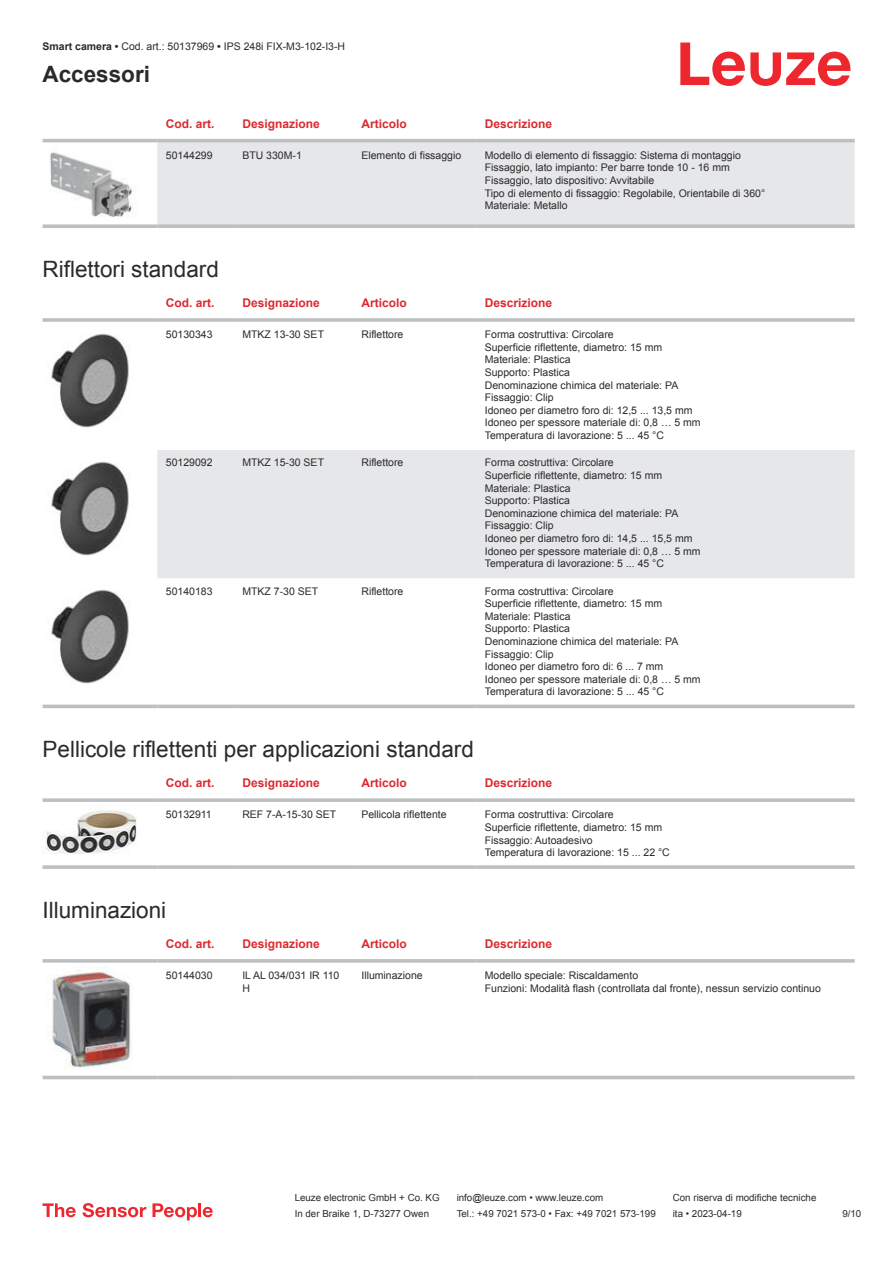
<style>
.page{position:relative;width:893px;height:1263px;background:#fff}
.page>*{position:absolute;margin:0;border:0;box-sizing:border-box;transform-origin:0 0}
.t1{font:22.5px "Arial";color:#2b292a}
.t2{font:700 22.5px "Arial";color:#2b292a}
.t3{font:700 12px "Arial";color:#db2a30}
.t4{font:10.5px/12.6px "Arial";color:#2b292a}
.t5{font:9.75px "Arial";color:#2b292a}
.s1{font-weight:700}
</style>
<div class="page">
<svg style="left:680px;top:43px;width:170px;height:43px"></svg>
<svg style="left:43px;top:138px;width:811px;height:5px"></svg>
<div style="left:157px;top:142px;width:698px;height:82px;background:#e6e7e9"></div>
<hr style="left:43px;top:139px;width:114px;height:3px;background:#bdbfc1">
<hr style="left:157px;top:139px;width:77px;height:3px;background:#bdbfc1">
<hr style="left:234px;top:139px;width:119px;height:3px;background:#bdbfc1">
<hr style="left:353px;top:139px;width:123px;height:3px;background:#bdbfc1">
<hr style="left:476px;top:139px;width:379px;height:3px;background:#bdbfc1">
<svg style="left:43px;top:224px;width:114px;height:4px"></svg>
<svg style="left:157px;top:224px;width:77px;height:4px"></svg>
<svg style="left:234px;top:224px;width:119px;height:4px"></svg>
<svg style="left:353px;top:224px;width:123px;height:4px"></svg>
<svg style="left:476px;top:224px;width:379px;height:4px;background:#c1c3c5"></svg>
<img style="left:50px;top:152px;width:86px;height:65px">
<svg style="left:43px;top:704px;width:812px;height:5px;fill:#efeff0"></svg>
<div style="left:157px;top:450px;width:698px;height:128px;background:#e6e7e9"></div>
<hr style="left:43px;top:318px;width:114px;height:4px;background:#c3c5c7">
<svg style="left:157px;top:318px;width:77px;height:4px"></svg>
<hr style="left:234px;top:318px;width:119px;height:4px;background:#c4c6c7">
<hr style="left:353px;top:318px;width:123px;height:4px;background:#c3c5c7">
<svg style="left:476px;top:318px;width:379px;height:4px;background:#c3c5c7"></svg>
<hr style="left:43px;top:705px;width:114px;height:3px;background:#bdbfc1">
<hr style="left:157px;top:705px;width:77px;height:3px;background:#bdbfc1">
<hr style="left:234px;top:705px;width:119px;height:3px;background:#bdbfc1">
<hr style="left:353px;top:705px;width:123px;height:3px;background:#bdbfc1">
<hr style="left:476px;top:705px;width:379px;height:3px;background:#bdbfc1">
<img style="left:45px;top:334px;width:84px;height:94px">
<img style="left:45px;top:462px;width:84px;height:94px">
<img style="left:45px;top:590px;width:84px;height:94px">
<svg style="left:43px;top:798px;width:114px;height:4px"></svg>
<svg style="left:157px;top:798px;width:77px;height:4px"></svg>
<svg style="left:234px;top:798px;width:119px;height:4px"></svg>
<svg style="left:353px;top:798px;width:123px;height:4px"></svg>
<svg style="left:476px;top:798px;width:379px;height:4px;background:#c3c5c7"></svg>
<svg style="left:43px;top:865px;width:114px;height:4px"></svg>
<svg style="left:157px;top:865px;width:77px;height:4px"></svg>
<svg style="left:234px;top:865px;width:119px;height:4px"></svg>
<svg style="left:353px;top:865px;width:123px;height:4px"></svg>
<svg style="left:476px;top:865px;width:379px;height:4px;background:#c3c5c7"></svg>
<img style="left:43px;top:810px;width:94px;height:44px">
<svg style="left:43px;top:966px;width:812px;height:114px"></svg>
<svg style="left:43px;top:959px;width:114px;height:4px"></svg>
<svg style="left:157px;top:959px;width:77px;height:4px"></svg>
<svg style="left:234px;top:959px;width:119px;height:4px"></svg>
<svg style="left:353px;top:959px;width:123px;height:4px"></svg>
<svg style="left:476px;top:959px;width:379px;height:4px;background:#c3c5c7"></svg>
<hr style="left:43px;top:1076px;width:114px;height:3px;background:#bdbfc1">
<hr style="left:157px;top:1076px;width:77px;height:3px;background:#bdbfc1">
<hr style="left:234px;top:1076px;width:119px;height:3px;background:#bdbfc1">
<hr style="left:353px;top:1076px;width:123px;height:3px;background:#bdbfc1">
<hr style="left:476px;top:1076px;width:379px;height:3px;background:#bdbfc1">
<img style="left:47px;top:967px;width:89px;height:106px">
<svg style="left:43px;top:1203px;width:33px;height:14px"></svg>
<svg style="left:83px;top:1203px;width:63px;height:14px"></svg>
<svg style="left:153px;top:1203px;width:44px;height:17px"></svg>
<hr style="left:198px;top:1203px;width:3px;height:14px;background:#ed272d">
<svg style="left:203px;top:1207px;width:10px;height:10px"></svg>
<p class="t4" style="left:43px;top:41px;width:304px"><span class="s1">Smart camera •</span> Cod. art.: 50137969 <span class="s1">•</span> IPS 248i FIX-M3-102-I3-H</p>
<h1 class="t2" style="left:43px;top:66px;width:109px">Accessori</h1>
<p class="t3" style="left:166px;top:119px;width:50px">Cod. art.</p>
<p class="t3" style="left:242px;top:119px;width:79px">Designazione</p>
<p class="t3" style="left:361px;top:119px;width:47px">Articolo</p>
<p class="t3" style="left:485px;top:119px;width:69px">Descrizione</p>
<p class="t4" style="left:166px;top:150px;width:48px">50144299</p>
<p class="t4" style="left:242px;top:150px;width:61px">BTU 330M-1</p>
<p class="t4" style="left:361px;top:150px;width:101px">Elemento di fissaggio</p>
<p class="t4" style="left:485px;top:150px;width:282px">Modello di elemento di fissaggio: Sistema di montaggio Fissaggio, lato impianto: Per barre tonde 10 - 16 mm Fissaggio, lato dispositivo: Avvitabile<br>Tipo di elemento di fissaggio: Regolabile, Orientabile di 360° Materiale: Metallo</p>
<h1 class="t1" style="left:43px;top:260px;width:178px">Riflettori standard</h1>
<p class="t3" style="left:166px;top:298px;width:50px">Cod. art.</p>
<p class="t3" style="left:242px;top:298px;width:79px">Designazione</p>
<p class="t3" style="left:361px;top:298px;width:47px">Articolo</p>
<p class="t3" style="left:485px;top:298px;width:69px">Descrizione</p>
<p class="t4" style="left:166px;top:329px;width:48px">50130343</p>
<p class="t4" style="left:242px;top:329px;width:83px">MTKZ 13-30 SET</p>
<p class="t4" style="left:361px;top:329px;width:44px">Riflettore</p>
<p class="t4" style="left:485px;top:329px;width:217px">Forma costruttiva: Circolare<br>Superficie riflettente, diametro: 15 mm<br>Materiale: Plastica<br>Supporto: Plastica<br>Denominazione chimica del materiale: PA<br>Fissaggio: Clip<br>Idoneo per diametro foro di: 12,5 ... 13,5 mm<br>Idoneo per spessore materiale di: 0,8 … 5 mm<br>Temperatura di lavorazione: 5 ... 45 °C</p>
<p class="t4" style="left:166px;top:457px;width:48px">50129092</p>
<p class="t4" style="left:242px;top:457px;width:83px">MTKZ 15-30 SET</p>
<p class="t4" style="left:361px;top:457px;width:44px">Riflettore</p>
<p class="t4" style="left:485px;top:457px;width:217px">Forma costruttiva: Circolare<br>Superficie riflettente, diametro: 15 mm<br>Materiale: Plastica<br>Supporto: Plastica<br>Denominazione chimica del materiale: PA<br>Fissaggio: Clip<br>Idoneo per diametro foro di: 14,5 ... 15,5 mm<br>Idoneo per spessore materiale di: 0,8 … 5 mm<br>Temperatura di lavorazione: 5 ... 45 °C</p>
<p class="t4" style="left:166px;top:586px;width:48px">50140183</p>
<p class="t4" style="left:242px;top:586px;width:77px">MTKZ 7-30 SET</p>
<p class="t4" style="left:361px;top:586px;width:44px">Riflettore</p>
<p class="t4" style="left:485px;top:586px;width:217px">Forma costruttiva: Circolare<br>Superficie riflettente, diametro: 15 mm<br>Materiale: Plastica<br>Supporto: Plastica<br>Denominazione chimica del materiale: PA<br>Fissaggio: Clip<br>Idoneo per diametro foro di: 6 ... 7 mm<br>Idoneo per spessore materiale di: 0,8 … 5 mm<br>Temperatura di lavorazione: 5 ... 45 °C</p>
<h1 class="t1" style="left:43px;top:740px;width:433px">Pellicole riflettenti per applicazioni standard</h1>
<p class="t3" style="left:166px;top:778px;width:50px">Cod. art.</p>
<p class="t3" style="left:242px;top:778px;width:79px">Designazione</p>
<p class="t3" style="left:361px;top:778px;width:47px">Articolo</p>
<p class="t3" style="left:485px;top:778px;width:69px">Descrizione</p>
<p class="t4" style="left:166px;top:809px;width:47px">50132911</p>
<p class="t4" style="left:242px;top:809px;width:95px">REF 7-A-15-30 SET</p>
<p class="t4" style="left:361px;top:809px;width:87px">Pellicola riflettente</p>
<p class="t4" style="left:485px;top:809px;width:187px">Forma costruttiva: Circolare<br>Superficie riflettente, diametro: 15 mm Fissaggio: Autoadesivo<br>Temperatura di lavorazione: 15 ... 22 °C</p>
<h1 class="t1" style="left:43px;top:901px;width:125px">Illuminazioni</h1>
<p class="t3" style="left:166px;top:939px;width:50px">Cod. art.</p>
<p class="t3" style="left:242px;top:939px;width:79px">Designazione</p>
<p class="t3" style="left:361px;top:939px;width:47px">Articolo</p>
<p class="t3" style="left:485px;top:939px;width:69px">Descrizione</p>
<p class="t4" style="left:166px;top:970px;width:48px">50144030</p>
<p class="t4" style="left:242px;top:970px;width:99px">IL AL 034/031 IR 110<br>H</p>
<p class="t4" style="left:361px;top:970px;width:63px">Illuminazione</p>
<p class="t4" style="left:485px;top:970px;width:338px">Modello speciale: Riscaldamento<br>Funzioni: Modalità flash (controllata dal fronte), nessun servizio continuo</p>
<p class="t5" style="left:295px;top:1194px;width:146px">Leuze electronic GmbH + Co. KG</p>
<p class="t5" style="left:457px;top:1194px;width:148px">info@leuze.com • www.leuze.com</p>
<p class="t5" style="left:673px;top:1194px;width:145px">Con riserva di modifiche tecniche</p>
<p class="t5" style="left:295px;top:1210px;width:136px">In der Braike 1, D-73277 Owen</p>
<p class="t5" style="left:457px;top:1210px;width:201px">Tel.: +49 7021 573-0 • Fax: +49 7021 573-199</p>
<p class="t5" style="left:673px;top:1210px;width:70px">ita • 2023-04-19</p>
<p class="t5" style="left:842px;top:1210px;width:20px">9 /10</p>
</div>
